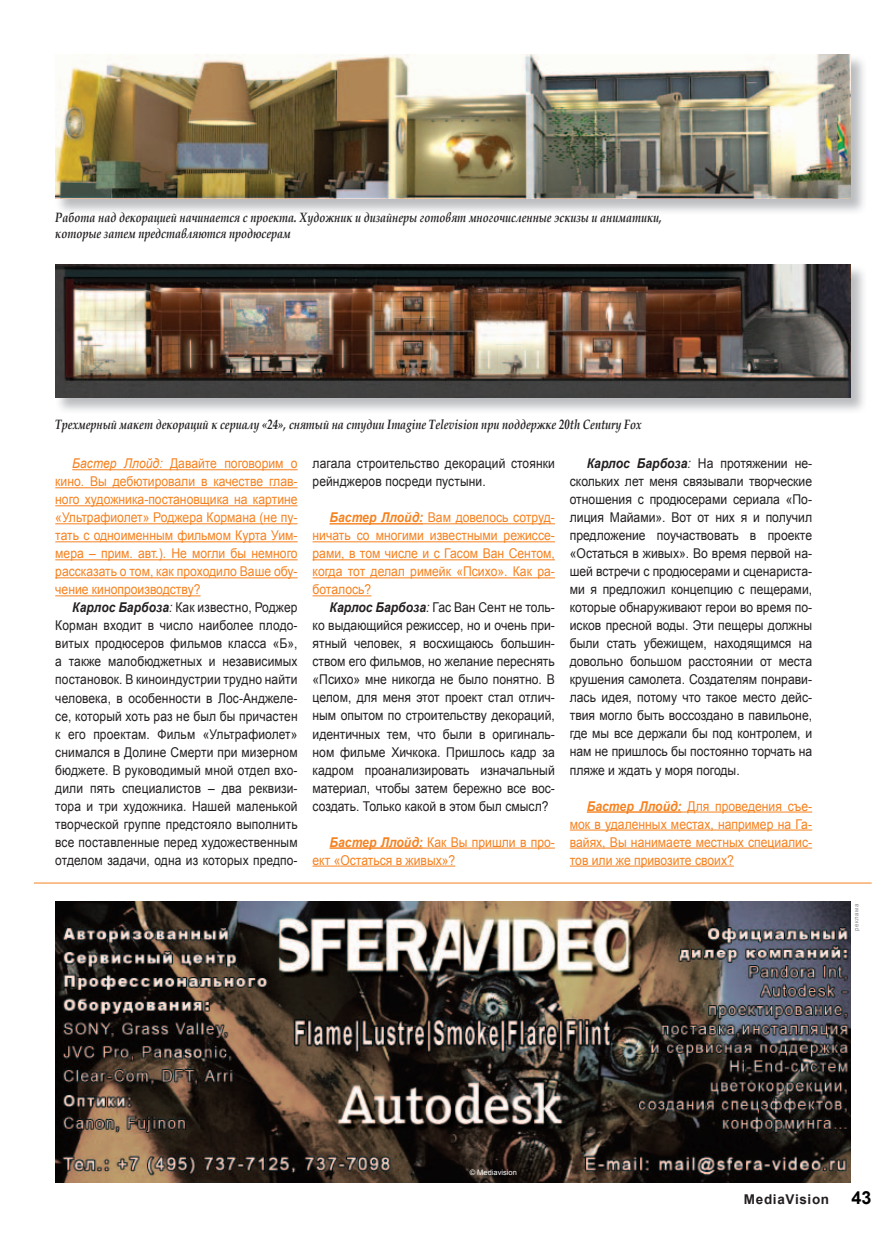
<style>
.page{position:relative;width:893px;height:1234px;background:#fff}
.page>*{position:absolute;margin:0;border:0;box-sizing:border-box;transform-origin:0 0}
.t1{font:13.5px/18px "Arial";color:#231f20;text-align:justify;scale:.9 1}
.t2{font:13.5px/18px "Arial";color:#f58220;text-align:justify;scale:.9 1}
.t3{font:13.5px/18px "Arial";color:#231f20;text-align:justify;scale:.89 1}
.t4{font:italic 700 13.5px/16.2px "Book Antiqua";color:#231f20;scale:.8 1}
.t5{font:700 13.5px "Arial";letter-spacing:.05em;color:#231f20}
.t6{font:7.5px "Arial";color:#fff}
.t7{font:6px "Arial";letter-spacing:.1em;color:#87898c}
.s1{font-style:italic}
.s2{font-weight:700;font-style:italic}
.s3{font-size:18px;color:#000}
</style>
<div class="page">
<hr style="left:72px;top:469px;width:226px;height:1px;background:#f58220">
<hr style="left:55px;top:487px;width:243px;height:1px;background:#f58220">
<hr style="left:55px;top:505px;width:243px;height:1px;background:#f58220">
<hr style="left:55px;top:523px;width:243px;height:1px;background:#f58220">
<hr style="left:55px;top:541px;width:243px;height:1px;background:#f58220">
<hr style="left:55px;top:559px;width:243px;height:1px;background:#f58220">
<hr style="left:55px;top:577px;width:243px;height:1px;background:#f58220">
<hr style="left:55px;top:595px;width:146px;height:1px;background:#f58220">
<hr style="left:330px;top:523px;width:93px;height:1px;background:#f58220">
<hr style="left:423px;top:523px;width:132px;height:1px;background:#f58220">
<hr style="left:313px;top:541px;width:242px;height:1px;background:#f58220">
<hr style="left:313px;top:559px;width:242px;height:1px;background:#f58220">
<hr style="left:313px;top:577px;width:242px;height:1px;background:#f58220">
<hr style="left:313px;top:595px;width:58px;height:1px;background:#f58220">
<hr style="left:330px;top:847px;width:93px;height:1px;background:#f58220">
<hr style="left:423px;top:847px;width:132px;height:1px;background:#f58220">
<hr style="left:313px;top:865px;width:142px;height:1px;background:#f58220">
<hr style="left:587px;top:811px;width:95px;height:1px;background:#f58220">
<hr style="left:682px;top:811px;width:130px;height:1px;background:#f58220">
<hr style="left:570px;top:829px;width:242px;height:1px;background:#f58220">
<hr style="left:570px;top:847px;width:242px;height:1px;background:#f58220">
<hr style="left:570px;top:865px;width:164px;height:1px;background:#f58220">
<img style="left:55px;top:901px;width:796px;height:281px">
<hr style="left:34px;top:882px;width:838px;height:1px;background:#f58220">
<img style="left:55px;top:54px;width:796px;height:144px">
<img style="left:55px;top:268px;width:809px;height:143px">
<img style="left:55px;top:264px;width:796px;height:133px">
<p class="t4" style="left:55px;top:209px;width:760px">Работа над декорацией начинается с проекта. Художник и дизайнеры готовят многочисленные эскизы и аниматики, которые затем представляются продюсерам</p>
<p class="t4" style="left:55px;top:416px;width:734px">Трехмерный макет декораций к сериалу «24», снятый на студии Imagine Television при поддержке 20th Century Fox</p>
<p class="t2" style="left:55px;top:454px;width:271px;text-indent:17px"><span class="s1">Бастер Ллойд:</span> Давайте поговорим о кино. Вы дебютировали в качестве глав&shy;ного художника-постановщика на картине «Ультрафиолет» Роджера Кормана (не пу&shy;тать с одноименным фильмом Курта Уим&shy;мера – прим. авт.). Не могли бы немного рассказать о том, как проходило Ваше обу&shy;чение кинопроизводству?</p>
<p class="t3" style="left:55px;top:598px;width:274px;text-indent:17px"><span class="s2">Карлос Барбоза</span><span class="s1">:</span> Как известно, Роджер Корман входит в число наиболее плодо&shy;витых продюсеров фильмов класса «Б», а также малобюджетных и независимых постановок. В киноиндустрии трудно найти человека, в особенности в Лос-Анджеле&shy;се, который хоть раз не был бы причастен к его проектам. Фильм «Ультрафиолет» снимался в Долине Смерти при мизерном бюджете. В руководимый мной отдел вхо&shy;дили пять специалистов – два реквизи&shy;тора и три художника. Нашей маленькой творческой группе предстояло выполнить все поставленные перед художественным отделом задачи, одна из которых предпо-</p>
<p class="t3" style="left:313px;top:454px;width:274px">лагала строительство декораций стоянки рейнджеров посреди пустыни.</p>
<p class="t2" style="left:313px;top:508px;width:271px;text-indent:17px"><span class="s2">Бастер Ллойд:</span> Вам довелось сотруд&shy;ничать со многими известными режиссе&shy;рами, в том числе и с Гасом Ван Сентом, когда тот делал римейк «Психо». Как ра&shy;боталось?</p>
<p class="t1" style="left:313px;top:598px;width:271px;text-indent:17px"><span class="s2">Карлос Барбоза</span><span class="s1">:</span> Гас Ван Сент не толь&shy;ко выдающийся режиссер, но и очень при&shy;ятный человек, я восхищаюсь большин&shy;ством его фильмов, но желание переснять «Психо» мне никогда не было понятно. В целом, для меня этот проект стал отлич&shy;ным опытом по строительству декораций, идентичных тем, что были в оригиналь&shy;ном фильме Хичкока. Пришлось кадр за кадром проанализировать изначальный материал, чтобы затем бережно все вос&shy;создать. Только какой в этом был смысл?</p>
<p class="t2" style="left:313px;top:832px;width:271px;text-indent:17px"><span class="s2">Бастер Ллойд:</span> Как Вы пришли в про&shy;ект «Остаться в живых»?</p>
<p class="t1" style="left:570px;top:454px;width:271px;text-indent:17px"><span class="s2">Карлос Барбоза</span><span class="s1">:</span> На протяжении не&shy;скольких лет меня связывали творческие отношения с продюсерами сериала «По&shy;лиция Майами». Вот от них я и получил предложение поучаствовать в проекте «Остаться в живых». Во время первой на&shy;шей встречи с продюсерами и сценариста&shy;ми я предложил концепцию с пещерами, которые обнаруживают герои во время по&shy;исков пресной воды. Эти пещеры должны были стать убежищем, находящимся на довольно большом расстоянии от места крушения самолета. Создателям понрави&shy;лась идея, потому что такое место дейс&shy;твия могло быть воссоздано в павильоне, где мы все держали бы под контролем, и нам не пришлось бы постоянно торчать на пляже и ждать у моря погоды.</p>
<p class="t2" style="left:570px;top:796px;width:271px;text-indent:17px"><span class="s2">Бастер Ллойд:</span> Для проведения съе&shy;мок в удаленных местах, например на Га&shy;вайях, Вы нанимаете местных специалис&shy;тов или же привозите своих?</p>
<p class="t7" style="left:852px;top:930px;width:29px;rotate:-90deg">реклама</p>
<p class="t6" style="left:470px;top:1167px;width:49px">© Mediavision</p>
<p class="t5" style="left:744px;top:1190px;width:129px">MediaVision <span class="s3">43</span></p>
</div>
